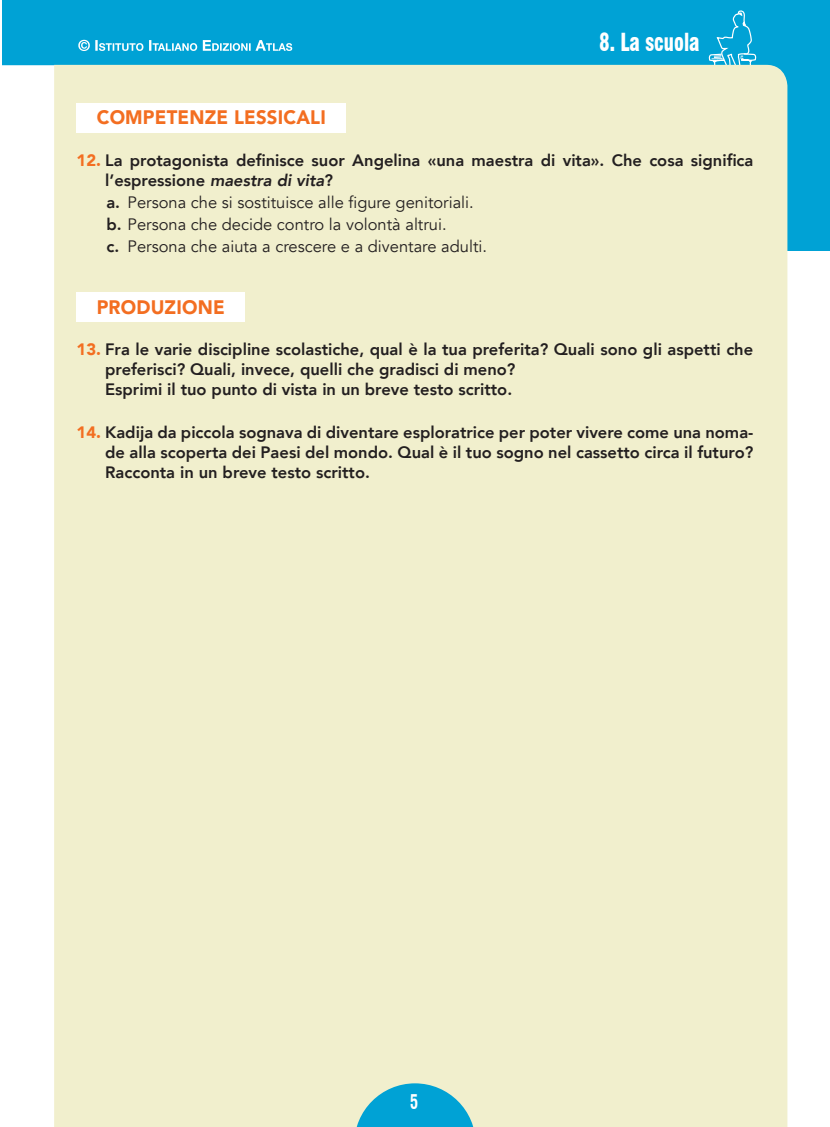
<style>
.page{position:relative;width:830px;height:1127px;background:#fff}
.page>*{position:absolute;margin:0;border:0;box-sizing:border-box;transform-origin:0 0}
.t1{font:900 condensed 24.3px "Swiss 721 BT";color:#fff;scale:.82 1}
.t2{font:700 condensed 19.8px "Swiss 721 BT";color:#fff;scale:.82 1}
.t3{font:900 19.5px "Avenir";letter-spacing:.01em;color:#f36e21;scale:.95 1}
.t4{font:800 16.5px/19.8px "Avenir";color:#231f20}
.t5{font:16.5px/21.9px "Avenir";color:#231f20}
.s1{font-weight:900;color:#f36e21}
.s2{font-style:italic}
.s3{font-weight:800}
</style>
<div class="page">
<div style="left:2px;top:0;width:827px;height:251px;background:#00a2d5"></div>
<div style="left:2px;top:65px;width:52px;height:186px;background:#fff"></div>
<svg style="left:707px;top:10px;width:49px;height:55px"></svg>
<div style="left:54px;top:65px;width:733px;height:1062px;background:#f1efcd"></div>
<div style="left:77px;top:103px;width:269px;height:29px;background:#fff"></div>
<div style="left:77px;top:292px;width:168px;height:29px;background:#fff"></div>
<svg style="left:354px;top:1083px;width:121px;height:44px"></svg>
<svg style="left:78px;top:40px;width:214px;height:11px"></svg>
<p class="t3" style="left:97px;top:101px;width:242px">COMPETENZE LESSICALI</p>
<h1 class="t1" style="left:598px;top:28px;width:124px">8. La scuola</h1>
<p class="t4" style="left:105px;top:149px;width:649px;text-indent:-29px"><span class="s1">12.</span> La protagonista definisce suor Angelina «una maestra di vita». Che cosa significa l’espressione <span class="s2">maestra di vita</span>?</p>
<p class="t5" style="left:106px;top:191px;width:382px"><span class="s3">a.</span> Persona che si sostituisce alle figure genitoriali. <span class="s3">b.</span> Persona che decide contro la volontà altrui.<br><span class="s3">c.</span> Persona che aiuta a crescere e a diventare adulti.</p>
<p class="t3" style="left:97px;top:290px;width:136px">PRODUZIONE</p>
<p class="t4" style="left:105px;top:338px;width:649px;text-indent:-28px"><span class="s1">13.</span> Fra le varie discipline scolastiche, qual è la tua preferita? Quali sono gli aspetti che preferisci? Quali, invece, quelli che gradisci di meno?<br>Esprimi il tuo punto di vista in un breve testo scritto.</p>
<p class="t4" style="left:105px;top:422px;width:649px;text-align:justify;text-indent:-28px"><span class="s1">14.</span> Kadija da piccola sognava di diventare esploratrice per poter vivere come una noma&shy;de alla scoperta dei Paesi del mondo. Qual è il tuo sogno nel cassetto circa il futuro?<br>Racconta in un breve testo scritto.</p>
<p class="t2" style="left:410px;top:1090px;width:11px">5</p>
</div>
